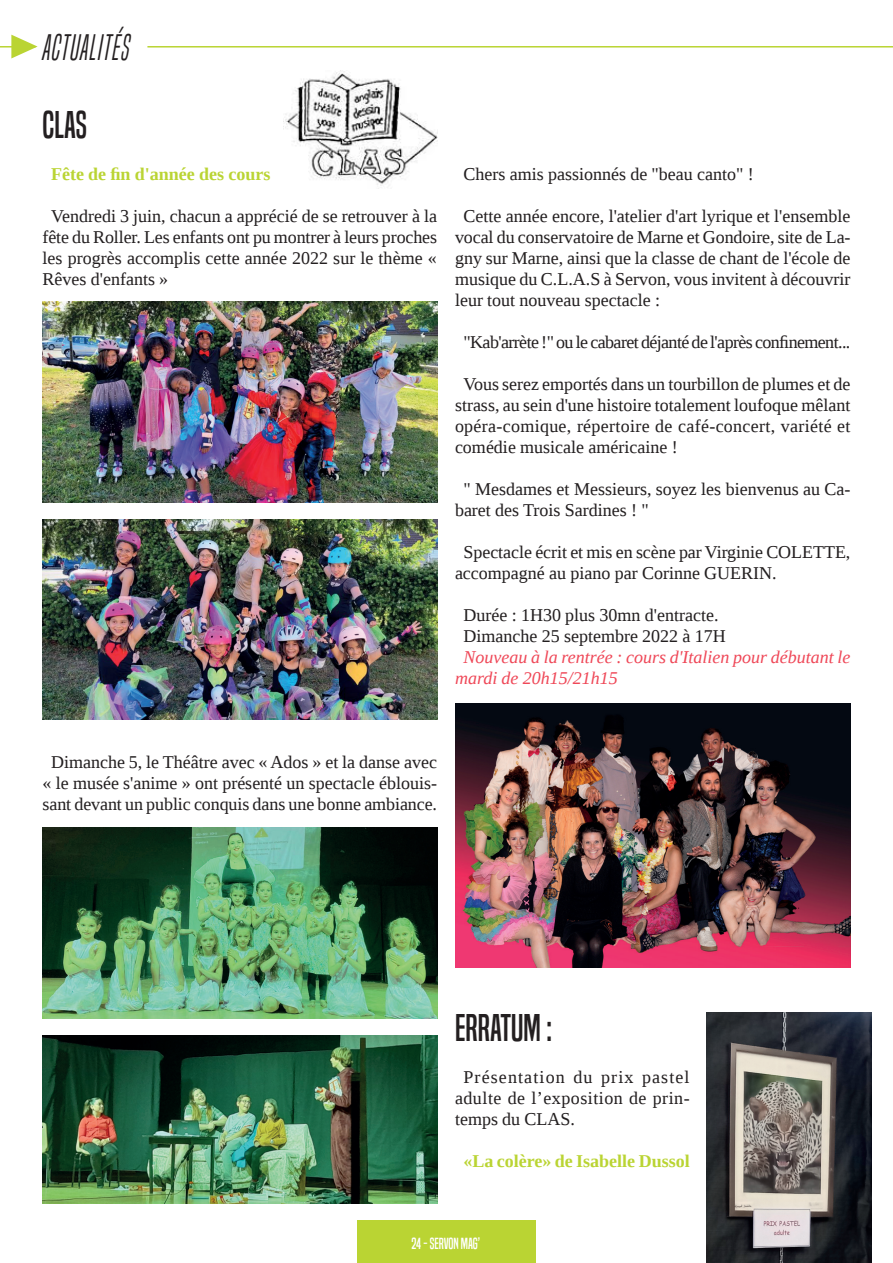
<style>
.page{position:relative;width:893px;height:1263px;background:#fff}
.page>*{position:absolute;margin:0;border:0;box-sizing:border-box;transform-origin:0 0}
.Sous-titre{font:36px "Built Titling Rg";color:#231f20}
.t1{font:italic 34.35px "Built Titling Lt";color:#231f20}
.texte{font:18px/21px "Liberation Serif";color:#231f20;text-align:justify}
.texte-2{font:italic 18px/21px "Liberation Serif";color:#ef4858}
.texte-3{font:18px "Liberation Serif";letter-spacing:-.035em;color:#231f20}
.texte-4{font:700 18px "Liberation Serif";color:#bad433}
.t2{font:15px "Built Titling Rg";letter-spacing:-.005em;color:#fff}
</style>
<div class="page">
<div style="left:357px;top:1221px;width:179px;height:42px;background:#bad433"></div>
<hr style="left:0;top:46px;width:36px;height:2px;background:#bad433">
<hr style="left:147px;top:46px;width:746px;height:2px;background:#bad433">
<svg style="left:11px;top:35px;width:27px;height:23px"></svg>
<img style="left:43px;top:301px;width:395px;height:201px">
<img style="left:43px;top:519px;width:395px;height:201px">
<img style="left:43px;top:827px;width:395px;height:191px">
<img style="left:43px;top:1035px;width:395px;height:168px">
<img style="left:455px;top:704px;width:395px;height:263px">
<img style="left:283px;top:70px;width:155px;height:119px">
<img style="left:707px;top:1012px;width:164px;height:251px">
<h2 class="t1" style="left:43px;top:26px;width:90px">ACTUALITÉS</h2>
<p class="Sous-titre" style="left:43px;top:103px;width:46px">CLAS</p>
<p class="texte-4" style="left:51px;top:162px;width:221px">Fête de fin d'année des cours</p>
<p class="texte" style="left:43px;top:205px;width:396px;text-indent:9px">Vendredi 3 juin, chacun a apprécié de se retrouver à la fête du Roller. Les enfants ont pu montrer à leurs proches les progrès accomplis cette année 2022 sur le thème « Rêves d'enfants »</p>
<p class="texte" style="left:463px;top:163px;width:292px">Chers amis passionnés de "beau canto" !</p>
<p class="texte" style="left:455px;top:205px;width:397px;text-indent:9px">Cette année encore, l'atelier d'art lyrique et l'ensemble vocal du conservatoire de Marne et Gondoire, site de La&shy;gny sur Marne, ainsi que la classe de chant de l'école de musique du C.L.A.S à Servon, vous invitent à découvrir leur tout nouveau spectacle :</p>
<p class="texte-3" style="left:463px;top:330px;width:388px">"Kab'arrète !" ou le cabaret déjanté de l'après confinement...</p>
<p class="texte" style="left:455px;top:373px;width:397px;text-indent:9px">Vous serez emportés dans un tourbillon de plumes et de strass, au sein d'une histoire totalement loufoque mêlant opéra-comique, répertoire de café-concert, variété et comédie musicale américaine !</p>
<p class="texte" style="left:455px;top:478px;width:397px;text-indent:9px">" Mesdames et Messieurs, soyez les bienvenus au Ca&shy;baret des Trois Sardines ! "</p>
<p class="texte" style="left:455px;top:541px;width:397px;text-indent:9px">Spectacle écrit et mis en scène par Virginie COLETTE, accompagné au piano par Corinne GUERIN.</p>
<p class="texte" style="left:463px;top:604px;width:257px">Durée : 1H30 plus 30mn d'entracte.</p>
<p class="texte" style="left:463px;top:625px;width:264px">Dimanche 25 septembre 2022 à 17H</p>
<p class="texte-2" style="left:455px;top:646px;width:397px;text-indent:9px">Nouveau à la rentrée : cours d'Italien pour débutant le mardi de 20h15/21h15</p>
<p class="texte" style="left:43px;top:751px;width:396px;text-align:center">Dimanche 5, le Théâtre avec « Ados » et la danse avec « le musée s'anime » ont présenté un spectacle éblouis&shy;sant devant un public conquis dans une bonne ambiance.</p>
<p class="Sous-titre" style="left:455px;top:1006px;width:99px">ERRATUM :</p>
<p class="texte" style="left:455px;top:1066px;width:236px;text-indent:9px">Présentation du prix pastel adulte de l’exposition de prin&shy;temps du CLAS.</p>
<p class="texte-4" style="left:463px;top:1149px;width:228px">«La colère» de Isabelle Dussol</p>
<p class="t2" style="left:412px;top:1234px;width:70px">24 - SERVON MAG’</p>
</div>
